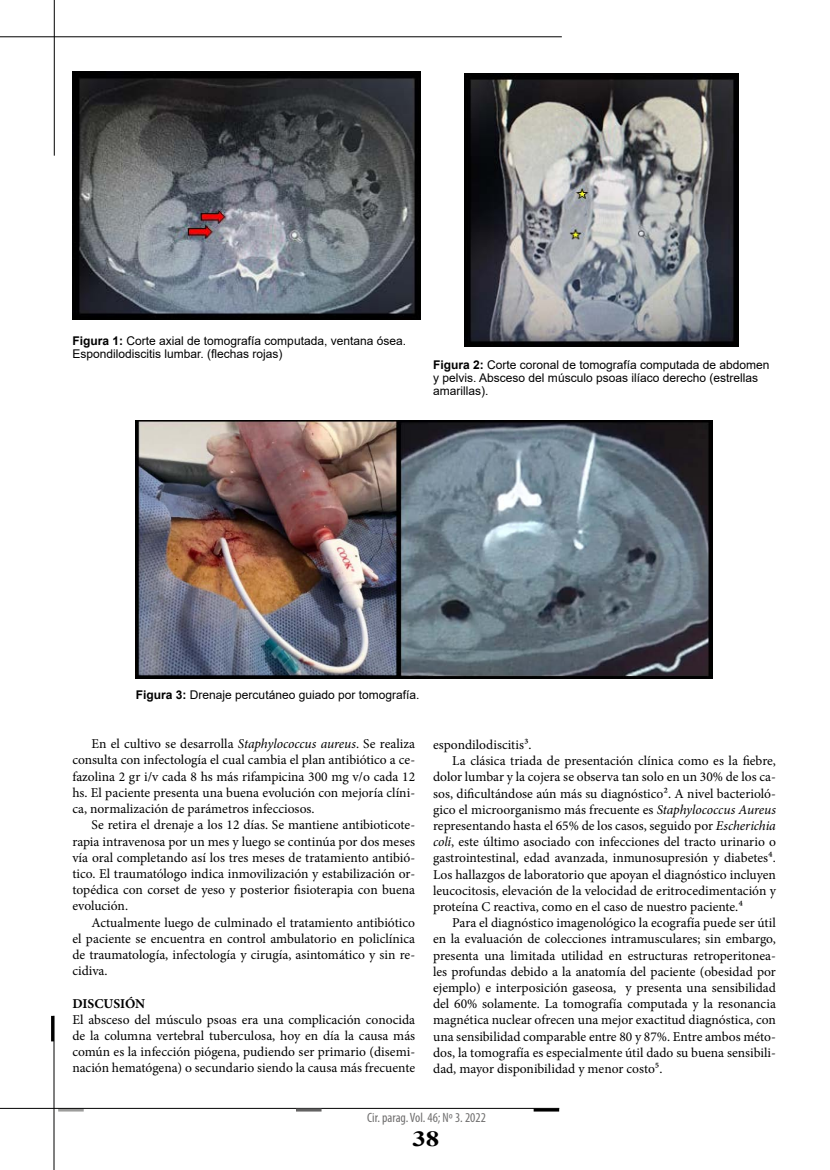
<style>
.page{position:relative;width:830px;height:1170px;background:#fff}
.page>*{position:absolute;margin:0;border:0;box-sizing:border-box;transform-origin:0 0}
.t1{font:700 21.6px "Times New Roman";color:#000;scale:1.25 1}
.t2{font:13.5px/16.2px "Minion Pro";color:#000;text-align:justify}
.t3{font:condensed 13.5px "Myriad Pro";color:#706f6f}
.t4{font:700 13.5px "Minion Pro";letter-spacing:-.005em;color:#000}
.t5{font:12px/13.2px "Arial";color:#000}
.s1{font-weight:700}
.s2{font-style:italic}
</style>
<div class="page">
<hr style="left:58px;top:1108px;width:26px;height:3px;background:#9d9d9c">
<hr style="left:0;top:1107px;width:559px;height:1px;background:#000">
<hr style="left:533px;top:1108px;width:26px;height:3px;background:#000">
<hr style="left:296px;top:1108px;width:25px;height:3px;background:#646363">
<hr style="left:54px;top:1015px;width:1px;height:154px;background:#000">
<hr style="left:51px;top:1015px;width:3px;height:26px;background:#000">
<hr style="left:0;top:36px;width:561px;height:1px;background:#000">
<hr style="left:54px;top:0;width:1px;height:156px;background:#000">
<img style="left:136px;top:420px;width:576px;height:258px">
<img style="left:72px;top:72px;width:348px;height:247px">
<img style="left:464px;top:74px;width:273px;height:273px">
<p class="t5" style="left:72px;top:334px;width:335px"><span class="s1">Figura 1:</span> Corte axial de tomografía computada, ventana ósea.<br>Espondilodiscitis lumbar. (flechas rojas)</p>
<p class="t5" style="left:433px;top:358px;width:338px"><span class="s1">Figura 2:</span> Corte coronal de tomografía computada de abdomen y pelvis. Absceso del músculo psoas ilíaco derecho (estrellas amarillas).</p>
<p class="t5" style="left:136px;top:688px;width:285px"><span class="s1">Figura 3:</span> Drenaje percutáneo guiado por tomografía.</p>
<p class="t2" style="left:72px;top:735px;width:344px;text-indent:19px">En el cultivo se desarrolla <span class="s2">Staphylococcus aureus</span>. Se realiza consulta con infectología el cual cambia el plan antibiótico a ce&shy;fazolina 2 gr i/v cada 8 hs más rifampicina 300 mg v/o cada 12 hs. El paciente presenta una buena evolución con mejoría clíni&shy;ca, normalización de parámetros infecciosos.</p>
<p class="t2" style="left:72px;top:816px;width:344px;text-indent:19px">Se retira el drenaje a los 12 días. Se mantiene antibioticote&shy;rapia intravenosa por un mes y luego se continúa por dos meses vía oral completando así los tres meses de tratamiento antibió&shy;tico. El traumatólogo indica inmovilización y estabilización or&shy;topédica con corset de yeso y posterior fisioterapia con buena evolución.</p>
<p class="t2" style="left:72px;top:914px;width:344px;text-indent:19px">Actualmente luego de culminado el tratamiento antibiótico el paciente se encuentra en control ambulatorio en policlínica de traumatología, infectología y cirugía, asintomático y sin re&shy;cidiva.</p>
<p class="t4" style="left:72px;top:993px;width:74px">DISCUSIÓN</p>
<p class="t2" style="left:72px;top:1011px;width:344px">El absceso del músculo psoas era una complicación conocida de la columna vertebral tuberculosa, hoy en día la causa más común es la infección piógena, pudiendo ser primario (disemi&shy;nación hematógena) o secundario siendo la causa más frecuente</p>
<p class="t2" style="left:433px;top:736px;width:100px">espondilodiscitis³.</p>
<p class="t2" style="left:452px;top:752px;width:325px">La clásica triada de presentación clínica como es la fiebre,</p>
<p class="t2" style="left:433px;top:769px;width:344px">dolor lumbar y la cojera se observa tan solo en un 30% de los ca-</p>
<p class="t2" style="left:433px;top:785px;width:344px">sos, dificultándose aún más su diagnóstico². A nivel bacterioló-</p>
<p class="t2" style="left:433px;top:801px;width:344px">gico el microorganismo más frecuente es <span class="s2">Staphylococcus Aureus</span></p>
<p class="t2" style="left:433px;top:817px;width:344px">representando hasta el 65% de los casos, seguido por <span class="s2">Escherichia</span></p>
<p class="t2" style="left:433px;top:833px;width:344px"><span class="s2">coli</span>, este último asociado con infecciones del tracto urinario o</p>
<p class="t2" style="left:433px;top:850px;width:344px">gastrointestinal, edad avanzada, inmunosupresión y diabetes⁴.</p>
<p class="t2" style="left:433px;top:866px;width:344px">Los hallazgos de laboratorio que apoyan el diagnóstico incluyen</p>
<p class="t2" style="left:433px;top:882px;width:344px">leucocitosis, elevación de la velocidad de eritrocedimentación y</p>
<p class="t2" style="left:433px;top:898px;width:311px">proteína C reactiva, como en el caso de nuestro paciente.⁴</p>
<p class="t2" style="left:452px;top:914px;width:325px">Para el diagnóstico imagenológico la ecografía puede ser útil</p>
<p class="t2" style="left:433px;top:931px;width:344px">en la evaluación de colecciones intramusculares; sin embargo,</p>
<p class="t2" style="left:433px;top:947px;width:344px">presenta una limitada utilidad en estructuras retroperitonea-</p>
<p class="t2" style="left:433px;top:963px;width:344px">les profundas debido a la anatomía del paciente (obesidad por</p>
<p class="t2" style="left:433px;top:979px;width:344px">ejemplo) e interposición gaseosa, y presenta una sensibilidad</p>
<p class="t2" style="left:433px;top:995px;width:344px">del 60% solamente. La tomografía computada y la resonancia</p>
<p class="t2" style="left:433px;top:1012px;width:344px">magnética nuclear ofrecen una mejor exactitud diagnóstica, con</p>
<p class="t2" style="left:433px;top:1028px;width:344px">una sensibilidad comparable entre 80 y 87%. Entre ambos méto-</p>
<p class="t2" style="left:433px;top:1044px;width:344px">dos, la tomografía es especialmente útil dado su buena sensibili-</p>
<p class="t2" style="left:433px;top:1060px;width:231px">dad, mayor disponibilidad y menor costo⁵.</p>
<p class="t3" style="left:367px;top:1109px;width:120px">Cir. parag. Vol. 46; Nº 3. 2022</p>
<h1 class="t1" style="left:412px;top:1123px;width:23px">38</h1>
</div>
